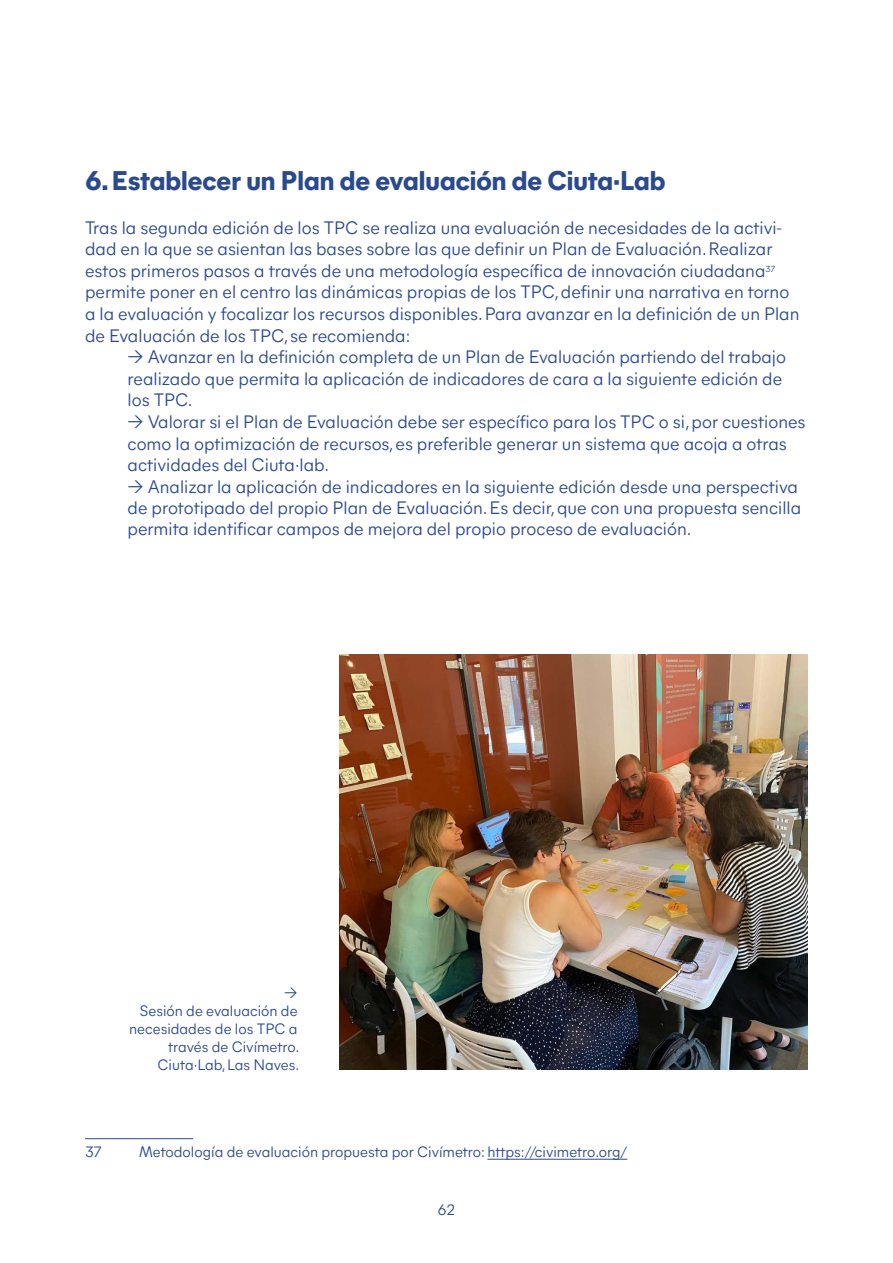
<style>
.page{position:relative;width:893px;height:1263px;background:#fff}
.page>*{position:absolute;margin:0;border:0;box-sizing:border-box;transform-origin:0 0}
.t1{font:800 27px "Mier A";color:#2b4a8d}
.t2{font:18px/21.6px "Mier A";color:#2b4a8d}
.t3{font:15px/18px "Mier A";color:#2b4a8d;text-align:right}
</style>
<div class="page">
<img style="left:339px;top:655px;width:469px;height:414px">
<hr style="left:85px;top:1138px;width:108px;height:1px;background:#2b4a8d">
<hr style="left:487px;top:1159px;width:140px;height:1px;background:#2b4a8d">
<h1 class="t1" style="left:85px;top:161px;width:582px">6. Establecer un Plan de evaluación de Ciuta·Lab</h1>
<p class="t2" style="left:85px;top:215px;width:716px">Tras la segunda edición de los TPC se realiza una evaluación de necesidades de la activi&shy;dad en la que se asientan las bases sobre las que definir un Plan de Evaluación. Realizar estos primeros pasos a través de una metodología específica de innovación ciudadana<sup>37 </sup>permite poner en el centro las dinámicas propias de los TPC, definir una narrativa en torno a la evaluación y focalizar los recursos disponibles. Para avanzar en la definición de un Plan de Evaluación de los TPC, se recomienda:</p>
<p class="t2" style="left:128px;top:345px;width:660px">→ Avanzar en la definición completa de un Plan de Evaluación partiendo del trabajo realizado que permita la aplicación de indicadores de cara a la siguiente edición de los TPC.</p>
<p class="t2" style="left:128px;top:410px;width:679px">→ Valorar si el Plan de Evaluación debe ser específico para los TPC o si, por cuestiones como la optimización de recursos, es preferible generar un sistema que acoja a otras actividades del Ciuta·lab.</p>
<p class="t2" style="left:128px;top:475px;width:675px;line-height:21px">→ Analizar la aplicación de indicadores en la siguiente edición desde una perspectiva de prototipado del propio Plan de Evaluación. Es decir, que con una propuesta sencilla permita identificar campos de mejora del propio proceso de evaluación.</p>
<p class="t3" style="left:129px;top:982px;width:172px">→<br>Sesión de evaluación de necesidades de los TPC a través de Civímetro.<br>Ciuta·Lab, Las Naves.</p>
<p class="t3" style="left:85px;top:1141px;width:19px">37</p>
<p class="t3" style="left:139px;top:1141px;width:490px">Metodología de evaluación propuesta por Civímetro: https://civimetro.org/</p>
<p class="t3" style="left:438px;top:1200px;width:19px">62</p>
</div>
